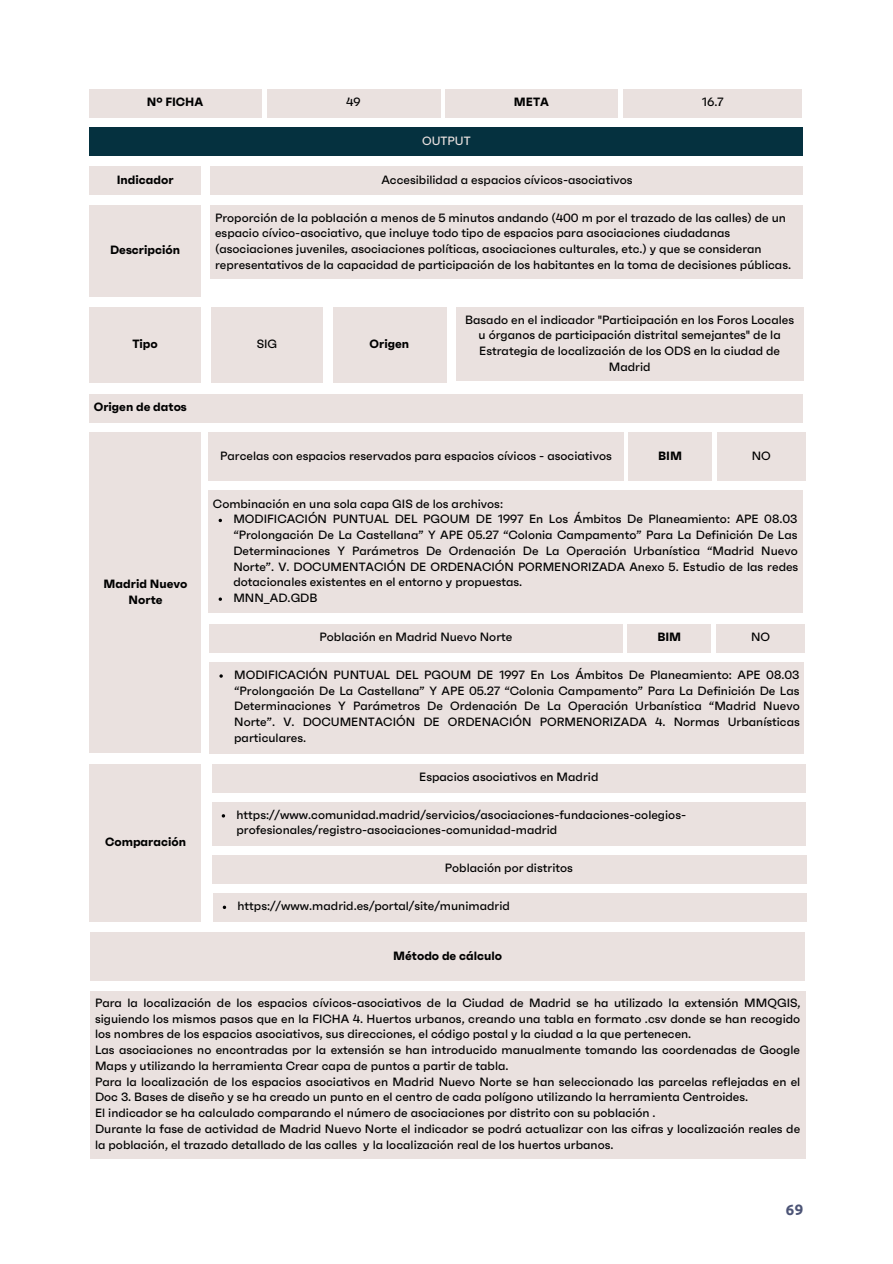
<style>
.page{position:relative;width:893px;height:1264px;background:#fff}
.page>*{position:absolute;margin:0;border:0;box-sizing:border-box;transform-origin:0 0}
.t1{font:700 15px "Ubuntu";color:#4c5476}
.t2{font:500 12px/15.8px "Faktum";color:#000}
.t3{font:700 12px/15.8px "Faktum";color:#000;text-align:center}
.t4{font:500 12px "Faktum";color:#eae1df}
</style>
<div class="page">
<div style="left:89px;top:89px;width:172px;height:28px;background:#eae1df"></div>
<div style="left:267px;top:89px;width:173px;height:28px;background:#eae1df"></div>
<div style="left:89px;top:128px;width:714px;height:28px;background:#05313f"></div>
<div style="left:89px;top:167px;width:111px;height:28px;background:#eae1df"></div>
<div style="left:211px;top:167px;width:592px;height:28px;background:#eae1df"></div>
<div style="left:89px;top:308px;width:111px;height:75px;background:#eae1df"></div>
<div style="left:211px;top:308px;width:111px;height:75px;background:#eae1df"></div>
<div style="left:333px;top:308px;width:113px;height:75px;background:#eae1df"></div>
<div style="left:456px;top:308px;width:347px;height:73px;background:#eae1df"></div>
<div style="left:89px;top:206px;width:111px;height:91px;background:#eae1df"></div>
<div style="left:210px;top:206px;width:593px;height:73px;background:#eae1df"></div>
<div style="left:445px;top:89px;width:172px;height:28px;background:#eae1df"></div>
<div style="left:623px;top:89px;width:179px;height:28px;background:#eae1df"></div>
<div style="left:89px;top:394px;width:714px;height:28px;background:#eae1df"></div>
<div style="left:90px;top:432px;width:111px;height:320px;background:#eae1df"></div>
<div style="left:208px;top:432px;width:415px;height:48px;background:#eae1df"></div>
<div style="left:208px;top:490px;width:595px;height:123px;background:#eae1df"></div>
<svg style="left:218px;top:519px;width:4px;height:3px"></svg>
<svg style="left:218px;top:597px;width:4px;height:4px"></svg>
<div style="left:717px;top:432px;width:89px;height:48px;background:#eae1df"></div>
<div style="left:628px;top:432px;width:84px;height:48px;background:#eae1df"></div>
<div style="left:209px;top:624px;width:414px;height:28px;background:#eae1df"></div>
<div style="left:209px;top:662px;width:595px;height:91px;background:#eae1df"></div>
<div style="left:716px;top:624px;width:89px;height:28px;background:#eae1df"></div>
<div style="left:627px;top:624px;width:84px;height:28px;background:#eae1df"></div>
<div style="left:90px;top:764px;width:111px;height:157px;background:#eae1df"></div>
<div style="left:212px;top:764px;width:593px;height:28px;background:#eae1df"></div>
<div style="left:212px;top:801px;width:593px;height:44px;background:#eae1df"></div>
<div style="left:212px;top:855px;width:594px;height:28px;background:#eae1df"></div>
<div style="left:213px;top:893px;width:593px;height:28px;background:#eae1df"></div>
<svg style="left:223px;top:905px;width:3px;height:4px"></svg>
<div style="left:91px;top:932px;width:713px;height:48px;background:#eae1df"></div>
<div style="left:91px;top:991px;width:714px;height:167px;background:#eae1df"></div>
<p class="t3" style="left:147px;top:94px;width:58px">Nº FICHA</p>
<p class="t2" style="left:346px;top:94px;width:16px">49</p>
<p class="t4" style="left:422px;top:133px;width:50px">OUTPUT</p>
<p class="t3" style="left:514px;top:94px;width:37px">META</p>
<p class="t2" style="left:702px;top:94px;width:23px">16.7</p>
<p class="t3" style="left:117px;top:172px;width:58px">Indicador</p>
<p class="t2" style="left:381px;top:172px;width:252px">Accesibilidad a espacios cívicos-asociativos</p>
<p class="t3" style="left:110px;top:242px;width:71px">Descripción</p>
<p class="t2" style="left:215px;top:209px;width:577px">Proporción de la población a menos de 5 minutos andando (400 m por el trazado de las calles) de un espacio cívico-asociativo, que incluye todo tipo de espacios para asociaciones ciudadanas (asociaciones juveniles, asociaciones políticas, asociaciones culturales, etc.) y que se consideran representativos de la capacidad de participación de los habitantes en la toma de decisiones públicas.</p>
<p class="t3" style="left:132px;top:336px;width:27px">Tipo</p>
<p class="t2" style="left:257px;top:336px;width:22px">SIG</p>
<p class="t3" style="left:369px;top:336px;width:41px">Origen</p>
<p class="t3" style="left:94px;top:399px;width:95px">Origen de datos</p>
<p class="t2" style="left:465px;top:311px;width:330px;text-align:center">Basado en el indicador "Participación en los Foros Locales u órganos de participación distrital semejantes" de la Estrategia de localización de los ODS en la ciudad de Madrid</p>
<p class="t3" style="left:104px;top:576px;width:85px">Madrid Nuevo<br>Norte</p>
<p class="t2" style="left:220px;top:448px;width:393px">Parcelas con espacios reservados para espacios cívicos - asociativos</p>
<p class="t2" style="left:213px;top:495px;width:291px">Combinación en una sola capa GIS de los archivos:</p>
<p class="t3" style="left:658px;top:448px;width:25px">BIM</p>
<p class="t2" style="left:751px;top:448px;width:21px">NO</p>
<p class="t2" style="left:233px;top:511px;width:566px">MODIFICACIÓN PUNTUAL DEL PGOUM DE 1997 En Los Ámbitos De Planeamiento: APE 08.03 “Prolongación De La Castellana” Y APE 05.27 “Colonia Campamento” Para La Definición De Las Determinaciones Y Parámetros De Ordenación De La Operación Urbanística “Madrid Nuevo Norte”. V. DOCUMENTACIÓN DE ORDENACIÓN PORMENORIZADA Anexo 5. Estudio de las redes dotacionales existentes en el entorno y propuestas.<br>MNN_AD.GDB</p>
<p class="t2" style="left:319px;top:629px;width:194px">Población en Madrid Nuevo Norte</p>
<p class="t2" style="left:234px;top:666px;width:567px;text-align:justify">MODIFICACIÓN PUNTUAL DEL PGOUM DE 1997 En Los Ámbitos De Planeamiento: APE 08.03 “Prolongación De La Castellana” Y APE 05.27 “Colonia Campamento” Para La Definición De Las Determinaciones Y Parámetros De Ordenación De La Operación Urbanística “Madrid Nuevo Norte”. V. DOCUMENTACIÓN DE ORDENACIÓN PORMENORIZADA 4. Normas Urbanísticas particulares.</p>
<p class="t3" style="left:657px;top:629px;width:25px">BIM</p>
<p class="t2" style="left:751px;top:629px;width:21px">NO</p>
<p class="t2" style="left:419px;top:768px;width:181px">Espacios asociativos en Madrid</p>
<p class="t2" style="left:236px;top:806px;width:451px">https://www.comunidad.madrid/servicios/asociaciones-fundaciones-colegios&shy;profesionales/registro-asociaciones-comunidad-madrid</p>
<p class="t2" style="left:445px;top:860px;width:129px">Población por distritos</p>
<p class="t2" style="left:237px;top:898px;width:274px">https://www.madrid.es/portal/site/munimadrid</p>
<p class="t3" style="left:393px;top:948px;width:110px">Método de cálculo</p>
<p class="t2" style="left:95px;top:994px;width:707px">Para la localización de los espacios cívicos-asociativos de la Ciudad de Madrid se ha utilizado la extensión MMQGIS, siguiendo los mismos pasos que en la FICHA 4. Huertos urbanos, creando una tabla en formato .csv donde se han recogido los nombres de los espacios asociativos, sus direcciones, el código postal y la ciudad a la que pertenecen.<br>Las asociaciones no encontradas por la extensión se han introducido manualmente tomando las coordenadas de Google Maps y utilizando la herramienta Crear capa de puntos a partir de tabla.<br>Para la localización de los espacios asociativos en Madrid Nuevo Norte se han seleccionado las parcelas reflejadas en el Doc 3. Bases de diseño y se ha creado un punto en el centro de cada polígono utilizando la herramienta Centroides.<br>El indicador se ha calculado comparando el número de asociaciones por distrito con su población .<br>Durante la fase de actividad de Madrid Nuevo Norte el indicador se podrá actualizar con las cifras y localización reales de la población, el trazado detallado de las calles y la localización real de los huertos urbanos.</p>
<p class="t3" style="left:105px;top:834px;width:83px">Comparación</p>
<p class="t1" style="left:785px;top:1200px;width:19px">69</p>
</div>
